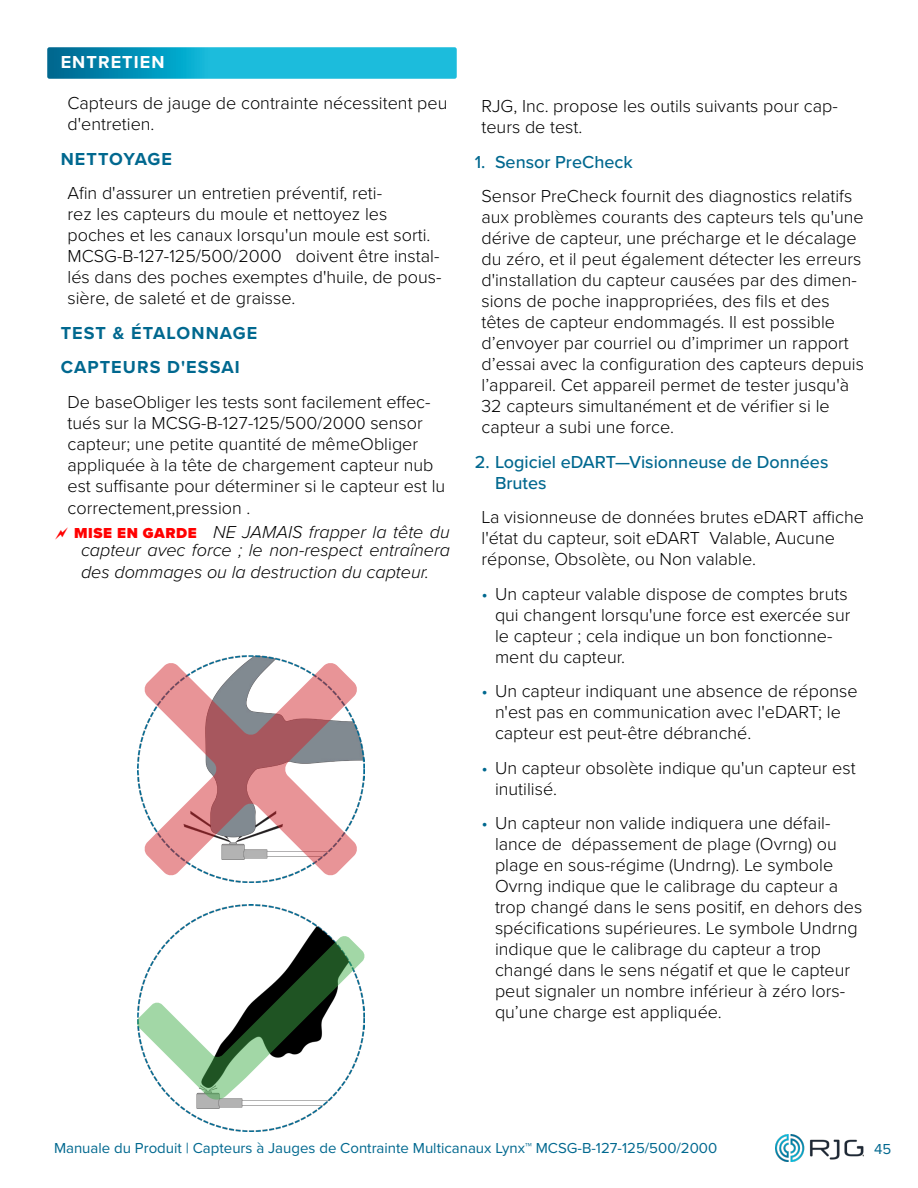
<style>
.page{position:relative;width:918px;height:1188px;background:#fff}
.page>*{position:absolute;margin:0;border:0;box-sizing:border-box;transform-origin:0 0}
.t1{font:300 18px/21px "Proxima Nova";color:#000}
.t2{font:italic 300 18px/18px "Proxima Nova";color:#000;text-align:center}
.t3{font:500 18px/21px "Proxima Nova";color:#00688f}
.t4{font:700 18px/34.5px "Proxima Nova";letter-spacing:.06em;color:#00688f}
.t5{font:700 18px "Proxima Nova";letter-spacing:.06em;color:#fff}
.t6{font:15px "Proxima Nova";color:#00688f}
.s1{font-weight:900;font-style:normal;font-size:15px;color:#f00}
.s2{color:#00688f}
</style>
<div class="page">
<img style="left:776px;top:1134px;width:88px;height:27px">
<svg style="left:47px;top:47px;width:410px;height:32px;background:#15abcd"></svg>
<img style="left:137px;top:656px;width:227px;height:227px">
<svg style="left:144px;top:662px;width:214px;height:214px"></svg>
<img style="left:173px;top:904px;width:156px;height:228px">
<svg style="left:137px;top:935px;width:228px;height:166px"></svg>
<p class="t5" style="left:61px;top:49px;width:105px">ENTRETIEN</p>
<p class="t1" style="left:68px;top:92px;width:381px">Capteurs de jauge de contrainte nécessitent peu d'entretien.</p>
<p class="t4" style="left:61px;top:141px;width:113px">NETTOYAGE</p>
<p class="t1" style="left:68px;top:182px;width:375px">Afin d'assurer un entretien préventif, reti-<br>rez les capteurs du moule et nettoyez les poches et les canaux lorsqu'un moule est sorti.<br>MCSG‑B‑127‑125/500/2000 doivent être instal&shy;lés dans des poches exemptes d'huile, de pous&shy;sière, de saleté et de graisse.</p>
<p class="t4" style="left:61px;top:315px;width:198px">TEST &amp; ÉTALONNAGE<br>CAPTEURS D'ESSAI</p>
<p class="t1" style="left:68px;top:390px;width:379px">De baseObliger les tests sont facilement effec&shy;tués sur la MCSG‑B‑127-125/500/2000 sensor capteur; une petite quantité de mêmeObliger appliquée à la tête de chargement capteur nub est suffisante pour déterminer si le capteur est lu correctement,pression .</p>
<p class="t2" style="left:74px;top:522px;width:377px"><span class="s1">MISE EN GARDE</span> NE JAMAIS frapper la tête du capteur avec force ; le non-respect entraînera</p>
<p class="t2" style="left:81px;top:562px;width:350px">des dommages ou la destruction du capteur.</p>
<p class="t1" style="left:482px;top:95px;width:358px">RJG, Inc. propose les outils suivants pour cap&shy;teurs de test.</p>
<p class="t3" style="left:475px;top:151px;width:160px">1. Sensor PreCheck</p>
<p class="t1" style="left:482px;top:185px;width:384px">Sensor PreCheck fournit des diagnostics relatifs aux problèmes courants des capteurs tels qu'une dérive de capteur, une précharge et le décalage du zéro, et il peut également détecter les erreurs d'installation du capteur causées par des dimen&shy;sions de poche inappropriées, des fils et des têtes de capteur endommagés. Il est possible d’envoyer par courriel ou d’imprimer un rapport d’essai avec la configuration des capteurs depuis l’appareil. Cet appareil permet de tester jusqu'à 32 capteurs simultanément et de vérifier si le capteur a subi une force.</p>
<p class="t3" style="left:495px;top:451px;width:335px;text-indent:-20px">2. Logiciel eDART—Visionneuse de Données<br>Brutes</p>
<p class="t1" style="left:482px;top:506px;width:384px">La visionneuse de données brutes eDART affiche l'état du capteur, soit eDART Valable, Aucune réponse, Obsolète, ou Non valable.</p>
<p class="t1" style="left:495px;top:583px;width:357px;text-indent:-14px"><span class="s2">•</span> Un capteur valable dispose de comptes bruts qui changent lorsqu'une force est exercée sur le capteur ; cela indique un bon fonctionne&shy;ment du capteur.</p>
<p class="t1" style="left:495px;top:680px;width:364px;text-indent:-14px"><span class="s2">•</span> Un capteur indiquant une absence de réponse n'est pas en communication avec l'eDART; le capteur est peut-être débranché.</p>
<p class="t1" style="left:495px;top:757px;width:362px;text-indent:-14px"><span class="s2">•</span> Un capteur obsolète indique qu'un capteur est inutilisé.</p>
<p class="t1" style="left:495px;top:812px;width:369px;text-indent:-14px"><span class="s2">•</span> Un capteur non valide indiquera une défail&shy;lance de dépassement de plage (Ovrng) ou plage en sous-régime (Undrng). Le symbole Ovrng indique que le calibrage du capteur a trop changé dans le sens positif, en dehors des spécifications supérieures. Le symbole Undrng indique que le calibrage du capteur a trop changé dans le sens négatif et que le capteur peut signaler un nombre inférieur à zéro lors&shy;qu’une charge est appliquée.</p>
<p class="t6" style="left:54px;top:1136px;width:665px">Manuale du Produit | Capteurs à Jauges de Contrainte Multicanaux Lynx™ MCSG‑B‑127‑125/500/2000</p>
<p class="t6" style="left:874px;top:1137px;width:19px">45</p>
</div>
